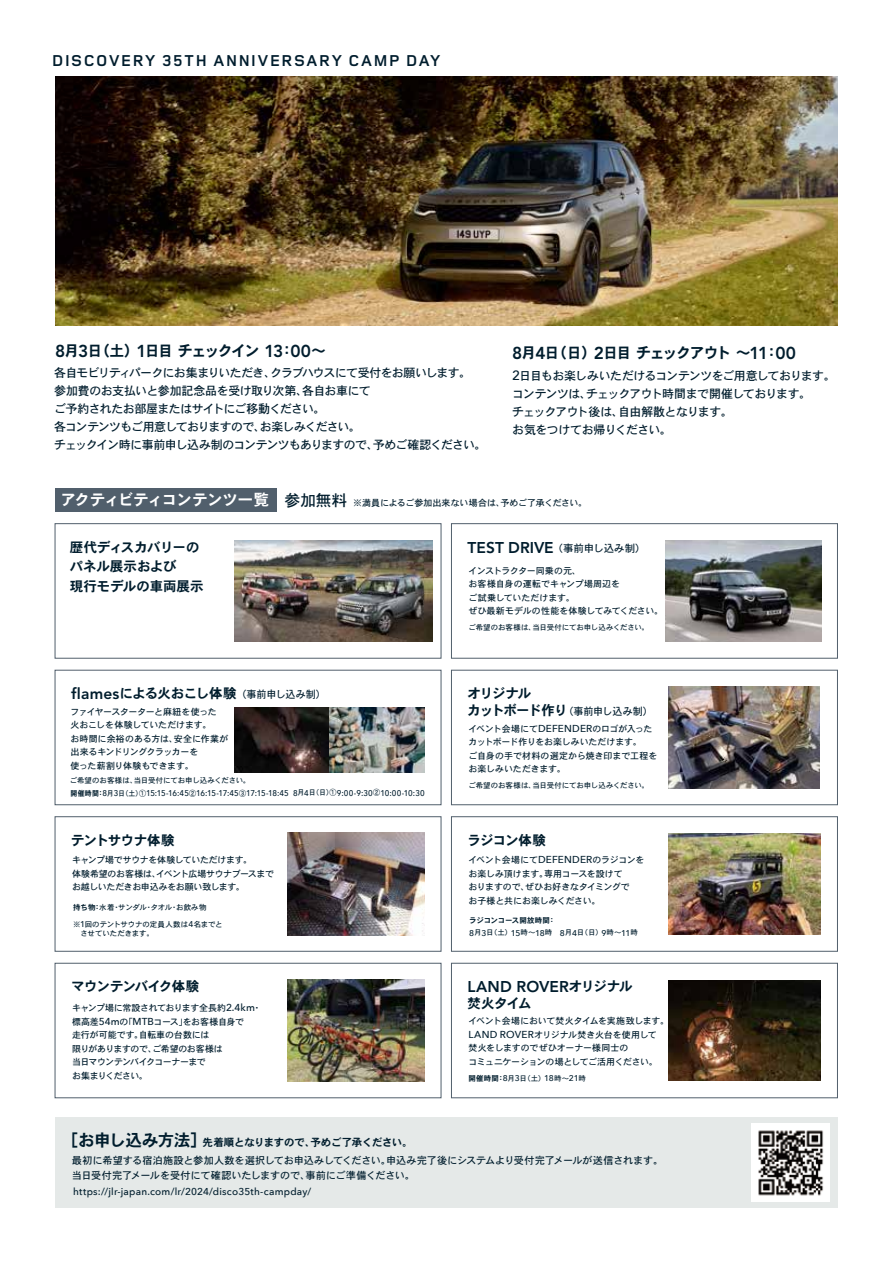
<style>
.page{position:relative;width:893px;height:1263px;background:#fff}
.page>*{position:absolute;margin:0;border:0;box-sizing:border-box;transform-origin:0 0}
.t1{font:16.65px "DFPHS Gothic CID W7";letter-spacing:-.035em;color:#001d2d}
.t2{font:700 16.35px "Land Rover Wide";letter-spacing:.01em;color:#001d2d}
.t3{font:15.75px "DFPHS Gothic CID W5";color:#001d2d}
.t4{font:800 15.45px "Avenir LT";letter-spacing:.005em;color:#001d2d}
.t5{font:15.3px "DFPHS Gothic CID W7";letter-spacing:-.045em;color:#fff}
.t6{font:15px "DFPHS Gothic CID W7";letter-spacing:-.095em;color:#001d2d}
.t7{font:13.5px "DFPHS Gothic CID W7";letter-spacing:-.04em;color:#001d2d}
.t8{font:13.5px/19.5px "DFPHS Gothic CID W7";letter-spacing:-.005em;color:#001d2d}
.t9{font:13.5px/16.5px "DFPHS Gothic CID W7";letter-spacing:-.085em;color:#001d2d}
.t10{font:12px/18px "DFPHS Gothic CID W5";letter-spacing:-.06em;color:#001d2d}
.t11{font:10.5px "DFPHS Gothic CID W7";letter-spacing:-.03em;color:#001d2d}
.t12{font:10.5px "DFPHS Gothic CID W5";letter-spacing:-.01em;color:#001d2d;scale:.96 1}
.t13{font:10.5px "DFPHS Gothic CID W5";letter-spacing:-.01em;color:#001d2d}
.t14{font:10.2px/15.3px "DFPHS Gothic CID W5";letter-spacing:-.02em;color:#001d2d}
.t15{font:500 10.05px "Avenir Next";letter-spacing:.02em;color:#001d2d}
.t16{font:9px/13.5px "DFPHS Gothic CID W5";letter-spacing:-.025em;color:#001d2d}
.t17{font:9px/13.5px "DFPHS Gothic CID W5";letter-spacing:-.045em;color:#001d2d}
.t18{font:500 8.4px "Avenir Next";letter-spacing:-.035em;color:#001d2d;scale:.93 1}
.t19{font:500 8.4px "Avenir Next";letter-spacing:.015em;color:#001d2d;scale:.93 1}
.t20{font:7.5px/9px "DFPHS Gothic CID W5";letter-spacing:-.02em;color:#001d2d}
.t21{font:7.5px "DFPHS Gothic CID W7";letter-spacing:-.03em;color:#001d2d}
.s1{font-family:"Avenir LT";font-weight:800;font-size:17.1px}
.s2{font-family:"Avenir Next";font-weight:500;font-size:13.5px}
.s3{font-family:"Avenir LT";font-weight:800;font-size:15.45px}
.s4{font-family:"DFPHS Gothic CID W5";font-weight:400;font-size:7.5px}
.s5{font-family:"DFPHS Gothic CID W7";font-weight:400;font-size:7.5px}
.s6{font-family:"DFPHS Gothic CID W7"}
.s7{font-family:"Avenir Next";font-weight:500;font-size:8.4px}
.s8{font-family:"Avenir Next";font-weight:500;font-size:10.05px}
.s9{font-family:"DFPHS Gothic CID W7";font-weight:400;font-size:13.5px}
</style>
<div class="page">
<div style="left:55px;top:1117px;width:782px;height:91px;background:#e5e9e8"></div>
<div style="left:55px;top:488px;width:222px;height:24px;background:#515f6c"></div>
<div style="left:55px;top:523px;width:386px;height:135px;border:1px solid #515f6c"></div>
<div style="left:451px;top:523px;width:387px;height:135px;border:1px solid #515f6c"></div>
<div style="left:55px;top:670px;width:386px;height:135px;border:1px solid #515f6c"></div>
<div style="left:451px;top:670px;width:387px;height:135px;border:1px solid #515f6c"></div>
<div style="left:55px;top:816px;width:386px;height:135px;border:1px solid #515f6c"></div>
<div style="left:451px;top:816px;width:387px;height:135px;border:1px solid #515f6c"></div>
<div style="left:55px;top:963px;width:386px;height:135px;border:1px solid #515f6c"></div>
<div style="left:451px;top:963px;width:387px;height:135px;border:1px solid #515f6c"></div>
<img style="left:666px;top:541px;width:156px;height:100px">
<img style="left:55px;top:76px;width:782px;height:250px">
<img style="left:235px;top:541px;width:197px;height:100px">
<img style="left:235px;top:708px;width:189px;height:65px">
<img style="left:669px;top:686px;width:151px;height:102px">
<img style="left:288px;top:833px;width:136px;height:102px">
<img style="left:669px;top:834px;width:151px;height:100px">
<img style="left:288px;top:979px;width:136px;height:103px">
<img style="left:669px;top:980px;width:151px;height:101px">
<img style="left:751px;top:1123px;width:79px;height:79px">
<h2 class="t2" style="left:52px;top:49px;width:391px">DISCOVERY 35TH ANNIVERSARY CAMP DAY</h2>
<h3 class="t6" style="left:55px;top:342px;width:272px"><span class="s1">8</span>月<span class="s1">3</span>日（土）<span class="s1">1</span>日目チェックイン <span class="s1">13</span>：<span class="s1">00</span>～</h3>
<h3 class="t6" style="left:512px;top:344px;width:285px"><span class="s1">8</span>月<span class="s1">4</span>日（日）<span class="s1">2</span>日目チェックアウト～<span class="s1">11</span>：<span class="s1">00</span></h3>
<h3 class="t10" style="left:512px;top:366px;width:326px"><span class="s2">2</span>日目もお楽しみいただけるコンテンツをご用意しております。コンテンツは、チェックアウト時間まで開催しております。<br>チェックアウト後は、自由解散となります。<br>お気をつけてお帰りください。</h3>
<h3 class="t10" style="left:54px;top:363px;width:434px">各自モビリティパークにお集まりいただき、クラブハウスにて受付をお願いします。<br>参加費のお支払いと参加記念品を受け取り次第、各自お車にて<br>ご予約されたお部屋またはサイトにご移動ください。<br>各コンテンツもご用意しておりますので、お楽しみください。<br>チェックイン時に事前申し込み制のコンテンツもありますので、予めご確認ください。</h3>
<h3 class="t5" style="left:61px;top:491px;width:210px">アクティビティコンテンツ一覧</h3>
<h3 class="t3" style="left:285px;top:492px;width:64px">参加無料</h3>
<p class="t16" style="left:353px;top:496px;width:236px">※満員によるご参加出来ない場合は、予めご了承ください。</p>
<h3 class="t8" style="left:70px;top:537px;width:135px">歴代ディスカバリーのパネル展示および<br>現行モデルの車両展示</h3>
<h3 class="t4" style="left:467px;top:538px;width:88px">TEST DRIVE</h3>
<p class="t13" style="left:553px;top:542px;width:95px">（事前申し込み制）</p>
<p class="t16" style="left:468px;top:564px;width:196px">インストラクター同乗の元、<br>お客様自身の運転でキャンプ場周辺を<br>ご試乗していただけます。<br>ぜひ最新モデルの性能を体験してみてください。</p>
<h3 class="t7" style="left:71px;top:686px;width:167px"><span class="s3">flames</span>による火おこし体験</h3>
<p class="t16" style="left:71px;top:705px;width:159px">ファイヤースターターと麻紐を使った<br>火おこしを体験していただけます。<br>お時間に余裕のある方は、安全に作業が出来るキンドリングクラッカーを<br>使った薪割り体験もできます。</p>
<p class="t12" style="left:237px;top:689px;width:95px">（事前申し込み制）</p>
<p class="t20" style="left:70px;top:776px;width:182px">ご希望のお客様は、当日受付にてお申し込みください。</p>
<p class="t19" style="left:293px;top:786px;width:143px">8<span class="s4">月</span>4<span class="s4">日（日）①</span>9:00-9:30<span class="s4">②</span>10:00-10:30</p>
<p class="t18" style="left:71px;top:786px;width:236px"><span class="s5">開催時間：</span>8<span class="s4">月</span>3<span class="s4">日（土）①</span>15:15-16:45<span class="s4">②</span>16:15-17:45<span class="s4">③</span>17:15-18:45</p>
<h3 class="t7" style="left:71px;top:833px;width:105px">テントサウナ体験</h3>
<p class="t17" style="left:72px;top:853px;width:204px">キャンプ場でサウナを体験していただけます。　<br>体験希望のお客様は、イベント広場サウナブースまでお越しいただきお申込みをお願い致します。</p>
<p class="t20" style="left:73px;top:903px;width:135px"><span class="s6">持ち物：</span>水着・サンダル・タオル・お飲み物</p>
<p class="t20" style="left:73px;top:920px;width:151px">※<span class="s7">1</span>回のテントサウナの定員人数は<span class="s7">4</span>名までと　させていただきます。</p>
<h3 class="t7" style="left:71px;top:979px;width:130px">マウンテンバイク体験</h3>
<p class="t17" style="left:72px;top:1001px;width:191px">キャンプ場に常設されております全長約<span class="s8">2.4km</span>・標高差<span class="s8">54m</span>の「<span class="s8">MTB</span>コース」をお客様自身で<br>走行が可能です。自転車の台数には<br>限りがありますので、ご希望のお客様は<br>当日マウンテンバイクコーナーまで<br>お集まりください。</p>
<p class="t20" style="left:468px;top:623px;width:182px">ご希望のお客様は、当日受付にてお申し込みください。</p>
<h3 class="t9" style="left:467px;top:685px;width:102px">オリジナル<br>カットボード作り</h3>
<p class="t16" style="left:468px;top:722px;width:190px">イベント会場にて<span class="s8">DEFENDER</span>のロゴが入ったカットボード作りをお楽しみいただけます。<br>ご自身の手で材料の選定から焼き印まで工程をお楽しみいただきます。</p>
<p class="t12" style="left:563px;top:705px;width:95px">（事前申し込み制）</p>
<p class="t20" style="left:468px;top:781px;width:182px">ご希望のお客様は、当日受付にてお申し込みください。</p>
<h3 class="t7" style="left:467px;top:833px;width:80px">ラジコン体験</h3>
<p class="t16" style="left:468px;top:853px;width:177px">イベント会場にて<span class="s8">DEFENDER</span>のラジコンをお楽しみ頂けます。専用コースを設けて<br>おりますので、ぜひお好きなタイミングで<br>お子様と共にお楽しみください。</p>
<p class="t21" style="left:469px;top:916px;width:88px">ラジコンコース開放時間：</p>
<p class="t20" style="left:469px;top:928px;width:170px"><span class="s7">8</span>月<span class="s7">3</span>日（土）<span class="s7">15</span>時～<span class="s7">18</span>時　<span class="s7">8</span>月<span class="s7">4</span>日（日）<span class="s7">9</span>時～<span class="s7">11</span>時</p>
<h3 class="t4" style="left:467px;top:977px;width:167px">LAND ROVER<span class="s9">オリジナル</span></h3>
<h3 class="t7" style="left:467px;top:996px;width:66px">焚火タイム</h3>
<p class="t16" style="left:468px;top:1014px;width:203px">イベント会場において焚火タイムを実施致します。<br><span class="s8">LAND ROVER</span>オリジナル焚き火台を使用して<br>焚火をしますのでぜひオーナー様同士の<br>コミュニケーションの場としてご活用ください。</p>
<p class="t20" style="left:468px;top:1073px;width:119px"><span class="s6">開催時間：</span><span class="s7">8</span>月<span class="s7">3</span>日（土）<span class="s7">18</span>時～<span class="s7">21</span>時</p>
<h1 class="t1" style="left:62px;top:1131px;width:147px">［お申し込み方法］</h1>
<p class="t14" style="left:72px;top:1152px;width:593px">最初に希望する宿泊施設と参加人数を選択してお申込みしてください。申込み完了後にシステムより受付完了メールが送信されます。当日受付完了メールを受付にて確認いたしますので、事前にご準備ください。</p>
<p class="t15" style="left:73px;top:1183px;width:240px">https://jlr-japan.com/lr/2024/disco35th-campday/</p>
<p class="t11" style="left:203px;top:1136px;width:212px">先着順となりますので、予めご了承ください。</p>
</div>
